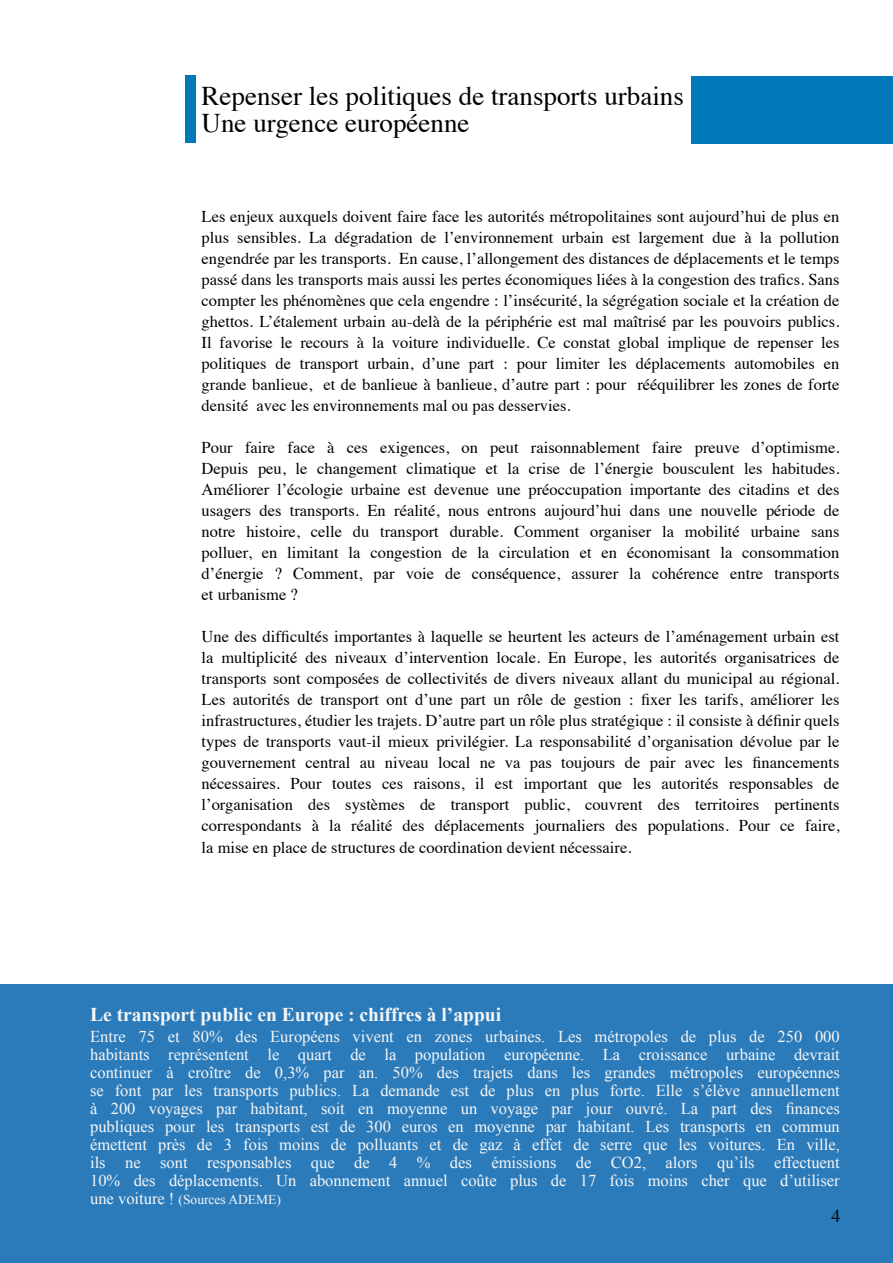
<style>
.page{position:relative;width:893px;height:1263px;background:#fff}
.page>*{position:absolute;margin:0;border:0;box-sizing:border-box;transform-origin:0 0}
.t1{font:27px/27px "Times";color:#000}
.t2{font:700 19.5px "Times New Roman";color:#f6f6f6}
.t3{font:18px "Times";color:#000}
.t4{font:16.5px/21px "Times";color:#000;text-align:justify}
.t5{font:16.5px/18px "Times New Roman";color:#f6f6f6;text-align:justify}
.t6{font:13.5px "Times New Roman";color:#f6f6f6}
.s1{font-size:16.5px}
</style>
<div class="page">
<div style="left:0;top:984px;width:893px;height:279px;background:#2b7bbb"></div>
<div style="left:692px;top:77px;width:201px;height:67px;background:#0078ba"></div>
<div style="left:185px;top:76px;width:11px;height:67px;background:#0078ba"></div>
<h1 class="t1" style="left:202px;top:80px;width:484px">Repenser les politiques de transports urbains<br>Une urgence européenne</h1>
<p class="t4" style="left:202px;top:205px;width:639px">Les enjeux auxquels doivent faire face les autorités métropolitaines sont aujourd’hui de plus en plus sensibles. La dégradation de l’environnement urbain est largement due à la pollution engendrée par les transports. En cause, l’allongement des distances de déplacements et le temps passé dans les transports mais aussi les pertes économiques liées à la congestion des trafics. Sans compter les phénomènes que cela engendre : l’insécurité, la ségrégation sociale et la création de ghettos. L’étalement urbain au-delà de la périphérie est mal maîtrisé par les pouvoirs publics.<br>Il favorise le recours à la voiture individuelle. Ce constat global implique de repenser les politiques de transport urbain, d’une part : pour limiter les déplacements automobiles en grande banlieue, et de banlieue à banlieue, d’autre part : pour rééquilibrer les zones de forte densité avec les environnements mal ou pas desservies.</p>
<p class="t4" style="left:202px;top:436px;width:639px">Pour faire face à ces exigences, on peut raisonnablement faire preuve d’optimisme.<br>Depuis peu, le changement climatique et la crise de l’énergie bousculent les habitudes.<br>Améliorer l’écologie urbaine est devenue une préoccupation importante des citadins et des usagers des transports. En réalité, nous entrons aujourd’hui dans une nouvelle période de notre histoire, celle du transport durable. Comment organiser la mobilité urbaine sans polluer, en limitant la congestion de la circulation et en économisant la consommation d’énergie ? Comment, par voie de conséquence, assurer la cohérence entre transports et urbanisme ?</p>
<p class="t4" style="left:202px;top:625px;width:639px">Une des difficultés importantes à laquelle se heurtent les acteurs de l’aménagement urbain est la multiplicité des niveaux d’intervention locale. En Europe, les autorités organisatrices de transports sont composées de collectivités de divers niveaux allant du municipal au régional.<br>Les autorités de transport ont d’une part un rôle de gestion : fixer les tarifs, améliorer les infrastructures, étudier les trajets. D’autre part un rôle plus stratégique : il consiste à définir quels types de transports vaut-il mieux privilégier. La responsabilité d’organisation dévolue par le gouvernement central au niveau local ne va pas toujours de pair avec les financements nécessaires. Pour toutes ces raisons, il est important que les autorités responsables de l’organisation des systèmes de transport public, couvrent des territoires pertinents correspondants à la réalité des déplacements journaliers des populations. Pour ce faire, la mise en place de structures de coordination devient nécessaire.</p>
<p class="t2" style="left:90px;top:1001px;width:412px">Le transport public en Europe : chiffres à l’appui</p>
<p class="t5" style="left:90px;top:1027px;width:751px">Entre 75 et 80% des Européens vivent en zones urbaines. Les métropoles de plus de 250 000 habitants représentent le quart de la population européenne. La croissance urbaine devrait continuer à croître de 0,3% par an. 50% des trajets dans les grandes métropoles européennes se font par les transports publics. La demande est de plus en plus forte. Elle s’élève annuellement à 200 voyages par habitant, soit en moyenne un voyage par jour ouvré. La part des finances publiques pour les transports est de 300 euros en moyenne par habitant. Les transports en commun émettent près de 3 fois moins de polluants et de gaz à effet de serre que les voitures. En ville, ils ne sont responsables que de 4 % des émissions de CO2, alors qu’ils effectuent 10% des déplacements. Un abonnement annuel coûte plus de 17 fois moins cher que d’utiliser</p>
<p class="t6" style="left:90px;top:1191px;width:192px"><span class="s1">une voiture !</span> (Sources ADEME)</p>
<p class="t3" style="left:831px;top:1199px;width:10px">4</p>
</div>
